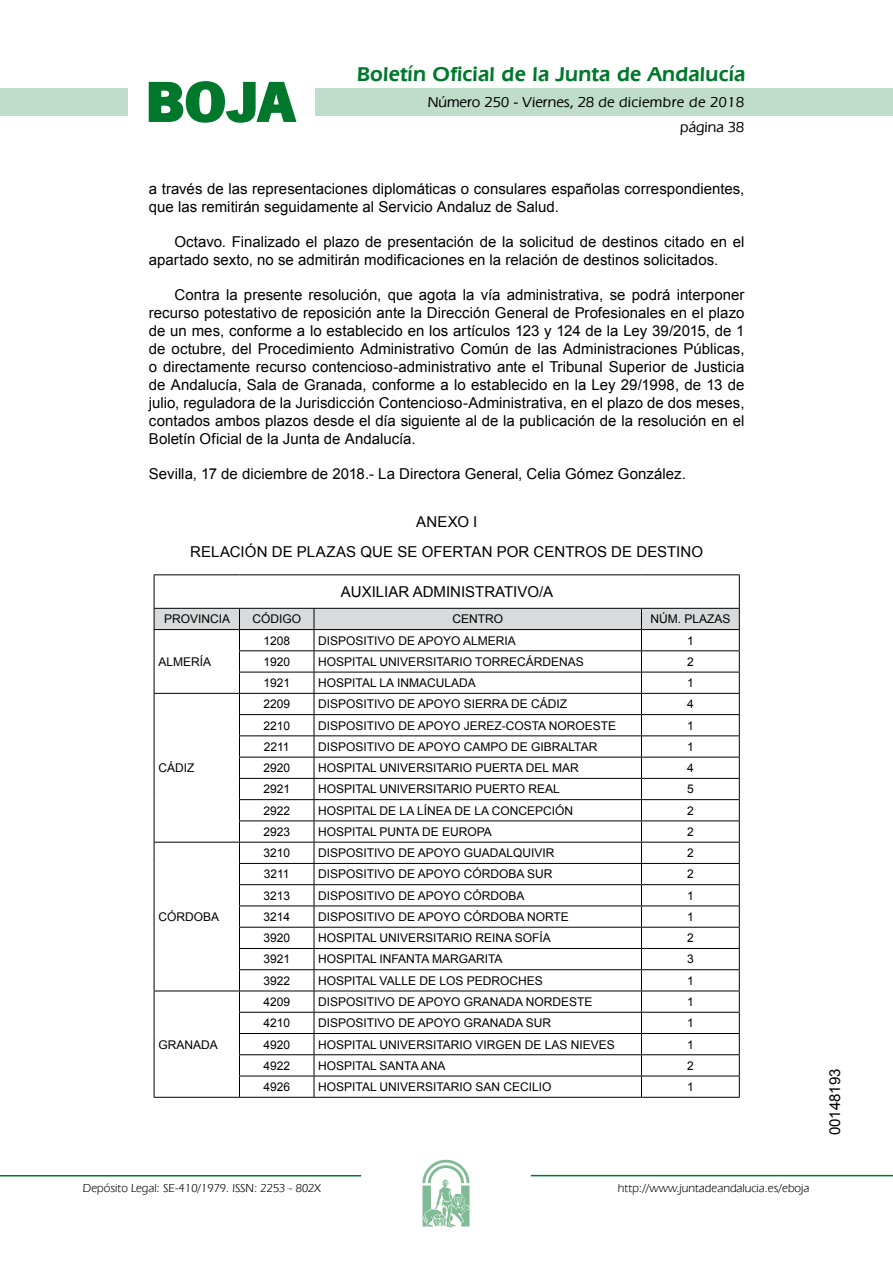
<style>
.page{position:relative;width:893px;height:1263px;background:#fff}
.page>*{position:absolute;margin:0;border:0;box-sizing:border-box;transform-origin:0 0}
.t1{font:700 57.75px "News Got T";color:#00782c;scale:1.14 1}
.t2{font:600 21px "Eras IT Cby BT";letter-spacing:.01em;color:#00782c}
.t3{font:15px/18px "Arial";color:#000}
.t4{font:500 15px/24.5px "Eras IT Cby BT";color:#000;text-align:right}
.t5{font:12px "Arial";color:#000}
.t6{font:12px "Eras IT Cby BT";color:#000}
</style>
<div class="page">
<div style="left:315px;top:88px;width:577px;height:28px;background:#bfddca"></div>
<div style="left:0;top:88px;width:128px;height:28px;background:#bfddca"></div>
<hr style="left:0;top:1175px;width:361px;height:2px;background:#00782c">
<svg style="left:422px;top:1159px;width:47px;height:68px"></svg>
<hr style="left:531px;top:1175px;width:361px;height:1px;background:#00782c">
<svg style="left:148px;top:81px;width:149px;height:42px"></svg>
<hr style="left:154px;top:574px;width:85px;height:1px;background:#000">
<hr style="left:154px;top:575px;width:1px;height:33px;background:#000">
<hr style="left:239px;top:574px;width:75px;height:1px;background:#000">
<hr style="left:314px;top:574px;width:327px;height:1px;background:#000">
<hr style="left:641px;top:574px;width:98px;height:1px;background:#000">
<hr style="left:739px;top:575px;width:1px;height:33px;background:#000">
<svg style="left:154px;top:608px;width:586px;height:489px"></svg>
<hr style="left:154px;top:1097px;width:85px;height:1px;background:#000">
<hr style="left:239px;top:1097px;width:75px;height:1px;background:#000">
<hr style="left:314px;top:1097px;width:327px;height:1px;background:#000">
<hr style="left:641px;top:1097px;width:98px;height:1px;background:#000">
<h1 class="t1" style="left:145px;top:68px;width:133px">BOJA</h1>
<h2 class="t2" style="left:357px;top:62px;width:390px">Boletín Oficial de la Junta de Andalucía</h2>
<p class="t4" style="left:428px;top:90px;width:318px">Número 250 - Viernes, 28 de diciembre de 2018 página 38</p>
<p class="t3" style="left:149px;top:180px;width:597px">a través de las representaciones diplomáticas o consulares españolas correspondientes, que las remitirán seguidamente al Servicio Andaluz de Salud.</p>
<p class="t3" style="left:149px;top:233px;width:597px;text-indent:26px">Octavo. Finalizado el plazo de presentación de la solicitud de destinos citado en el apartado sexto, no se admitirán modificaciones en la relación de destinos solicitados.</p>
<p class="t3" style="left:149px;top:286px;width:597px;text-align:justify;text-indent:26px">Contra la presente resolución, que agota la vía administrativa, se podrá interponer recurso potestativo de reposición ante la Dirección General de Profesionales en el plazo de un mes, conforme a lo establecido en los artículos 123 y 124 de la Ley 39/2015, de 1 de octubre, del Procedimiento Administrativo Común de las Administraciones Públicas, o directamente recurso contencioso-administrativo ante el Tribunal Superior de Justicia de Andalucía, Sala de Granada, conforme a lo establecido en la Ley 29/1998, de 13 de julio, reguladora de la Jurisdicción Contencioso-Administrativa, en el plazo de dos meses, contados ambos plazos desde el día siguiente al de la publicación de la resolución en el Boletín Oficial de la Junta de Andalucía.</p>
<p class="t3" style="left:149px;top:465px;width:538px">Sevilla, 17 de diciembre de 2018.- La Directora General, Celia Gómez González.</p>
<p class="t3" style="left:190px;top:506px;width:514px;line-height:30.8px;text-align:center">ANEXO I<br>RELACIÓN DE PLAZAS QUE SE OFERTAN POR CENTROS DE DESTINO</p>
<p class="t3" style="left:341px;top:583px;width:214px">AUXILIAR ADMINISTRATIVO/A</p>
<p class="t5" style="left:164px;top:611px;width:68px">PROVINCIA</p>
<p class="t5" style="left:252px;top:611px;width:50px">CÓDIGO</p>
<p class="t5" style="left:452px;top:611px;width:52px">CENTRO</p>
<p class="t5" style="left:650px;top:611px;width:82px">NÚM. PLAZAS</p>
<p class="t5" style="left:158px;top:654px;width:54px">ALMERÍA</p>
<p class="t5" style="left:263px;top:633px;width:28px">1208</p>
<p class="t5" style="left:318px;top:633px;width:199px">DISPOSITIVO DE APOYO ALMERIA</p>
<p class="t5" style="left:687px;top:633px;width:8px">1</p>
<p class="t5" style="left:263px;top:654px;width:28px">1920</p>
<p class="t5" style="left:318px;top:654px;width:267px">HOSPITAL UNIVERSITARIO TORRECÁRDENAS</p>
<p class="t5" style="left:687px;top:654px;width:8px">2</p>
<p class="t5" style="left:263px;top:675px;width:28px">1921</p>
<p class="t5" style="left:318px;top:675px;width:159px">HOSPITAL LA INMACULADA</p>
<p class="t5" style="left:687px;top:675px;width:8px">1</p>
<p class="t5" style="left:158px;top:760px;width:38px">CÁDIZ</p>
<p class="t5" style="left:158px;top:909px;width:62px">CÓRDOBA</p>
<p class="t5" style="left:158px;top:1036px;width:61px">GRANADA</p>
<p class="t5" style="left:263px;top:696px;width:28px">2209</p>
<p class="t5" style="left:318px;top:696px;width:250px">DISPOSITIVO DE APOYO SIERRA DE CÁDIZ</p>
<p class="t5" style="left:687px;top:696px;width:8px">4</p>
<p class="t5" style="left:263px;top:718px;width:28px">2210</p>
<p class="t5" style="left:318px;top:718px;width:299px">DISPOSITIVO DE APOYO JEREZ-COSTA NOROESTE</p>
<p class="t5" style="left:687px;top:718px;width:8px">1</p>
<p class="t5" style="left:264px;top:739px;width:27px">2211</p>
<p class="t5" style="left:318px;top:739px;width:280px">DISPOSITIVO DE APOYO CAMPO DE GIBRALTAR</p>
<p class="t5" style="left:687px;top:739px;width:8px">1</p>
<p class="t5" style="left:263px;top:760px;width:28px">2920</p>
<p class="t5" style="left:318px;top:760px;width:262px">HOSPITAL UNIVERSITARIO PUERTA DEL MAR</p>
<p class="t5" style="left:687px;top:760px;width:8px">4</p>
<p class="t5" style="left:263px;top:781px;width:28px">2921</p>
<p class="t5" style="left:318px;top:781px;width:243px">HOSPITAL UNIVERSITARIO PUERTO REAL</p>
<p class="t5" style="left:687px;top:781px;width:8px">5</p>
<p class="t5" style="left:263px;top:803px;width:28px">2922</p>
<p class="t5" style="left:318px;top:803px;width:256px">HOSPITAL DE LA LÍNEA DE LA CONCEPCIÓN</p>
<p class="t5" style="left:687px;top:803px;width:8px">2</p>
<p class="t5" style="left:263px;top:824px;width:28px">2923</p>
<p class="t5" style="left:318px;top:824px;width:175px">HOSPITAL PUNTA DE EUROPA</p>
<p class="t5" style="left:687px;top:824px;width:8px">2</p>
<p class="t5" style="left:263px;top:845px;width:28px">3210</p>
<p class="t5" style="left:318px;top:845px;width:238px">DISPOSITIVO DE APOYO GUADALQUIVIR</p>
<p class="t5" style="left:687px;top:845px;width:8px">2</p>
<p class="t5" style="left:264px;top:866px;width:27px">3211</p>
<p class="t5" style="left:318px;top:866px;width:236px">DISPOSITIVO DE APOYO CÓRDOBA SUR</p>
<p class="t5" style="left:687px;top:866px;width:8px">2</p>
<p class="t5" style="left:263px;top:888px;width:28px">3213</p>
<p class="t5" style="left:318px;top:888px;width:208px">DISPOSITIVO DE APOYO CÓRDOBA</p>
<p class="t5" style="left:687px;top:888px;width:8px">1</p>
<p class="t5" style="left:263px;top:909px;width:28px">3214</p>
<p class="t5" style="left:318px;top:909px;width:252px">DISPOSITIVO DE APOYO CÓRDOBA NORTE</p>
<p class="t5" style="left:687px;top:909px;width:8px">1</p>
<p class="t5" style="left:263px;top:930px;width:28px">3920</p>
<p class="t5" style="left:318px;top:930px;width:234px">HOSPITAL UNIVERSITARIO REINA SOFÍA</p>
<p class="t5" style="left:687px;top:930px;width:8px">2</p>
<p class="t5" style="left:263px;top:951px;width:28px">3921</p>
<p class="t5" style="left:318px;top:951px;width:186px">HOSPITAL INFANTA MARGARITA</p>
<p class="t5" style="left:687px;top:951px;width:8px">3</p>
<p class="t5" style="left:263px;top:973px;width:28px">3922</p>
<p class="t5" style="left:318px;top:973px;width:226px">HOSPITAL VALLE DE LOS PEDROCHES</p>
<p class="t5" style="left:687px;top:973px;width:8px">1</p>
<p class="t5" style="left:263px;top:994px;width:28px">4209</p>
<p class="t5" style="left:318px;top:994px;width:276px">DISPOSITIVO DE APOYO GRANADA NORDESTE</p>
<p class="t5" style="left:687px;top:994px;width:8px">1</p>
<p class="t5" style="left:263px;top:1015px;width:28px">4210</p>
<p class="t5" style="left:318px;top:1015px;width:234px">DISPOSITIVO DE APOYO GRANADA SUR</p>
<p class="t5" style="left:687px;top:1015px;width:8px">1</p>
<p class="t5" style="left:263px;top:1036px;width:28px">4920</p>
<p class="t5" style="left:318px;top:1036px;width:298px">HOSPITAL UNIVERSITARIO VIRGEN DE LAS NIEVES</p>
<p class="t5" style="left:687px;top:1036px;width:8px">1</p>
<p class="t5" style="left:263px;top:1058px;width:28px">4922</p>
<p class="t5" style="left:318px;top:1058px;width:129px">HOSPITAL SANTA ANA</p>
<p class="t5" style="left:687px;top:1058px;width:8px">2</p>
<p class="t5" style="left:263px;top:1079px;width:28px">4926</p>
<p class="t5" style="left:318px;top:1079px;width:235px">HOSPITAL UNIVERSITARIO SAN CECILIO</p>
<p class="t5" style="left:687px;top:1079px;width:8px">1</p>
<p class="t6" style="left:83px;top:1181px;width:239px">Depósito Legal: SE-410/1979. ISSN: 2253 - 802X</p>
<p class="t6" style="left:618px;top:1181px;width:193px">http://www.juntadeandalucia.es/eboja</p>
<p class="t3" style="left:826px;top:1135px;width:68px;rotate:-90deg">00148193</p>
</div>
